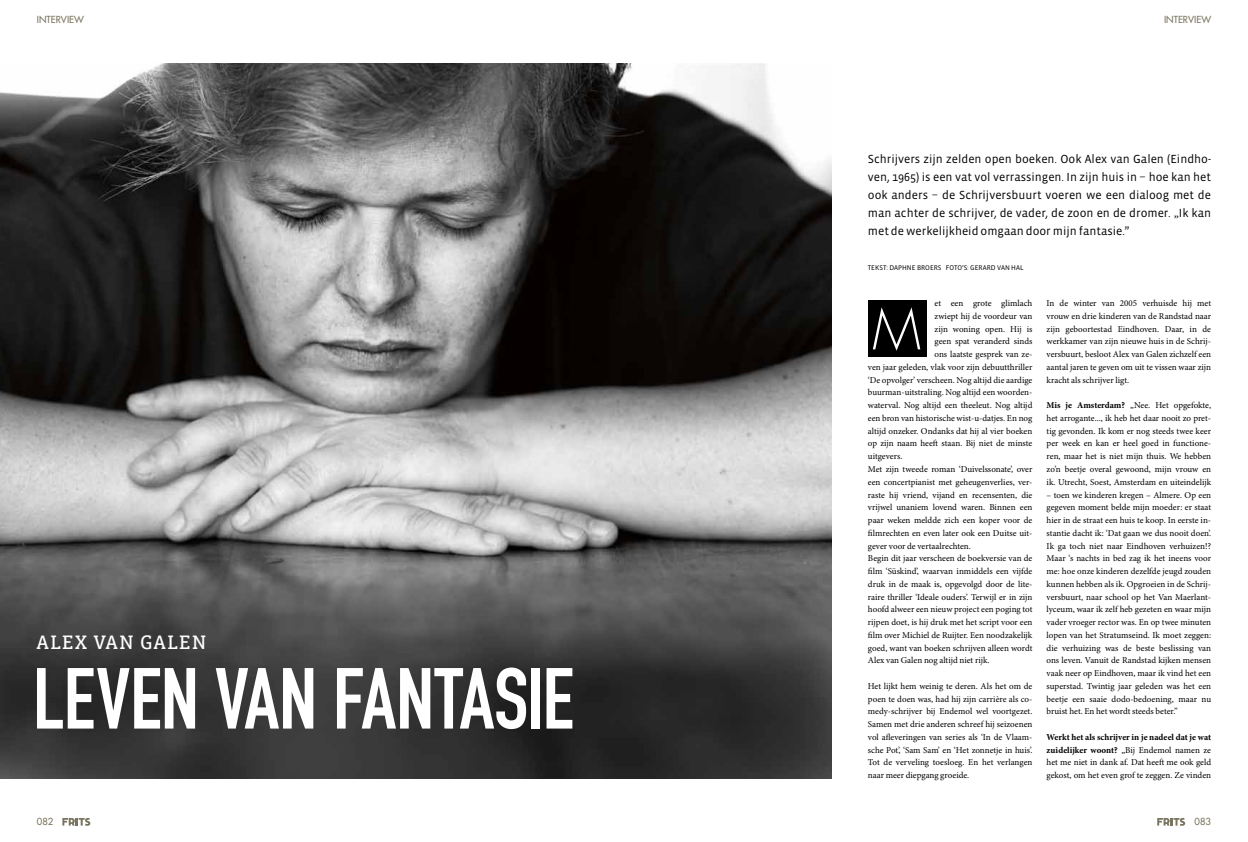
<style>
.page{position:relative;width:1248px;height:842px;background:#fff}
.page>*{position:absolute;margin:0;border:0;box-sizing:border-box;transform-origin:0 0}
.t1{font:85px "DIN Engschrift";letter-spacing:-.005em;color:#fff}
.t2{font:300 54px "Futura";color:#fff}
.t3{font:20px "Vista Slab Reg";letter-spacing:.05em;color:#fff}
.t4{font:12px/18px "Vista Sans OT";color:#000;text-align:justify}
.t5{font:9.5px "Futura";color:#7a755f}
.t6{font:9px/12.8px "Minion Pro";color:#000;text-align:justify}
.t7{font:7px "Vista Sans OT";color:#000}
.s1{font-family:"Minion Pro"}
.s2{font-weight:700}
</style>
<div class="page">
<img style="left:0;top:64px;width:831px;height:714px">
<svg style="left:1157px;top:818px;width:27px;height:8px"></svg>
<div style="left:867px;top:300px;width:59px;height:57px;background:#000"></div>
<svg style="left:62px;top:818px;width:28px;height:8px"></svg>
<p class="t5" style="left:37px;top:13px;width:49px">INTERVIEW</p>
<h3 class="t3" style="left:37px;top:633px;width:171px">ALEX VAN GALEN</h3>
<h1 class="t1" style="left:33px;top:649px;width:542px">LEVEN VAN FANTASIE</h1>
<p class="t5" style="left:37px;top:816px;width:18px">082</p>
<p class="t5" style="left:1163px;top:13px;width:49px">INTERVIEW</p>
<p class="t4" style="left:867px;top:150px;width:345px">Schrijvers zijn zelden open boeken. Ook Alex van Galen (Eindho&shy;ven, 1965) is een vat vol verrassingen. In zijn huis in <span class="s1">–</span> hoe kan het ook anders <span class="s1">–</span> de Schrijversbuurt voeren we een dialoog met de man achter de schrijver, de vader, de zoon en de dromer. <span class="s1">„</span>Ik kan met de werkelijkheid omgaan door mijn fantasie.”</p>
<p class="t7" style="left:867px;top:264px;width:157px">TEKST: daphne broe rs foto’s: ge rard van hal</p>
<p class="t6" style="left:934px;top:297px;width:99px">et een grote glimlach</p>
<p class="t6" style="left:934px;top:310px;width:99px">zwiept hij de voordeur van</p>
<p class="t6" style="left:934px;top:322px;width:99px">zijn woning open. Hij is</p>
<p class="t6" style="left:934px;top:335px;width:99px">geen spat veranderd sinds</p>
<p class="t6" style="left:934px;top:348px;width:99px">ons laatste gesprek van ze-</p>
<p class="t6" style="left:867px;top:361px;width:166px">ven jaar geleden, vlak voor zijn debuutthriller</p>
<p class="t6" style="left:867px;top:373px;width:166px">‘De opvolger’ verscheen. Nog altijd die aardige</p>
<p class="t6" style="left:867px;top:386px;width:166px">buurman-uitstraling. Nog altijd een woorden-</p>
<p class="t6" style="left:867px;top:399px;width:166px">waterval. Nog altijd een theeleut. Nog altijd</p>
<p class="t6" style="left:867px;top:412px;width:166px">een bron van historische wist-u-datjes. En nog</p>
<p class="t6" style="left:867px;top:424px;width:166px">altijd onzeker. Ondanks dat hij al vier boeken</p>
<p class="t6" style="left:867px;top:437px;width:166px">op zijn naam heeft staan. Bij niet de minste</p>
<p class="t6" style="left:867px;top:450px;width:36px">uitgevers.</p>
<p class="t6" style="left:867px;top:463px;width:166px">Met zijn tweede roman ‘Duivelssonate’, over</p>
<p class="t6" style="left:867px;top:475px;width:166px">een concertpianist met geheugenverlies, ver-</p>
<p class="t6" style="left:867px;top:488px;width:166px">raste hij vriend, vijand en recensenten, die</p>
<p class="t6" style="left:867px;top:501px;width:166px">vrijwel unaniem lovend waren. Binnen een</p>
<p class="t6" style="left:867px;top:514px;width:166px">paar weken meldde zich een koper voor de</p>
<p class="t6" style="left:867px;top:526px;width:166px">filmrechten en even later ook een Duitse uit-</p>
<p class="t6" style="left:867px;top:539px;width:104px">gever voor de vertaalrechten.</p>
<p class="t6" style="left:867px;top:552px;width:166px">Begin dit jaar verscheen de boekversie van de</p>
<p class="t6" style="left:867px;top:565px;width:166px">film ‘Süskind’, waarvan inmiddels een vijfde</p>
<p class="t6" style="left:867px;top:577px;width:166px">druk in de maak is, opgevolgd door de lite-</p>
<p class="t6" style="left:867px;top:590px;width:166px">raire thriller ‘Ideale ouders’. Terwijl er in zijn</p>
<p class="t6" style="left:867px;top:603px;width:166px">hoofd alweer een nieuw project een poging tot</p>
<p class="t6" style="left:867px;top:616px;width:166px">rijpen doet, is hij druk met het script voor een</p>
<p class="t6" style="left:867px;top:628px;width:166px">film over Michiel de Ruijter. Een noodzakelijk</p>
<p class="t6" style="left:867px;top:641px;width:166px">goed, want van boeken schrijven alleen wordt</p>
<p class="t6" style="left:867px;top:654px;width:123px">Alex van Galen nog altijd niet rijk.</p>
<p class="t6" style="left:867px;top:680px;width:166px">Het lijkt hem weinig te deren. Als het om de poen te doen was, had hij zijn carrière als co&shy;medy-schrijver bij Endemol wel voortgezet.<br>Samen met drie anderen schreef hij seizoenen vol afleveringen van series als ‘In de Vlaam&shy;sche Pot’, ‘Sam Sam’ en ‘Het zonnetje in huis’.<br>Tot de verveling toesloeg. En het verlangen naar meer diepgang groeide.</p>
<h2 class="t2" style="left:872px;top:297px;width:50px">M</h2>
<p class="t6" style="left:1046px;top:297px;width:166px">In de winter van 2005 verhuisde hij met vrouw en drie kinderen van de Randstad naar zijn geboortestad Eindhoven. Daar, in de werkkamer van zijn nieuwe huis in de Schrij&shy;versbuurt, besloot Alex van Galen zichzelf een aantal jaren te geven om uit te vissen waar zijn kracht als schrijver ligt.</p>
<p class="t6" style="left:1046px;top:399px;width:166px"><span class="s2">Mis je Amsterdam?</span> „Nee. Het opgefokte, het arrogante..., ik heb het daar nooit zo pret&shy;tig gevonden. Ik kom er nog steeds twee keer per week en kan er heel goed in functione&shy;ren, maar het is niet mijn thuis. We hebben zo’n beetje overal gewoond, mijn vrouw en ik. Utrecht, Soest, Amsterdam en uiteindelijk</p>
<p class="t6" style="left:1046px;top:488px;width:166px">– toen we kinderen kregen – Almere. Op een gegeven moment belde mijn moeder: er staat hier in de straat een huis te koop. In eerste in&shy;stantie dacht ik: ‘Dat gaan we dus nooit doen’.<br>Ik ga toch niet naar Eindhoven verhuizen!?<br>Maar ‘s nachts in bed zag ik het ineens voor me: hoe onze kinderen dezelfde jeugd zouden kunnen hebben als ik. Opgroeien in de Schrij&shy;versbuurt, naar school op het Van Maerlant&shy;lyceum, waar ik zelf heb gezeten en waar mijn vader vroeger rector was. En op twee minuten lopen van het Stratumseind. Ik moet zeggen: die verhuizing was de beste beslissing van ons leven. Vanuit de Randstad kijken mensen vaak neer op Eindhoven, maar ik vind het een superstad. Twintig jaar geleden was het een beetje een saaie dodo-bedoening, maar nu bruist het. En het wordt steeds beter.”</p>
<p class="t6" style="left:1046px;top:731px;width:166px"><span class="s2">Werkt het als schrijver in je nadeel dat je wat zuidelijker woont?</span> „Bij Endemol namen ze het me niet in dank af. Dat heeft me ook geld gekost, om het even grof te zeggen. Ze vinden</p>
<p class="t5" style="left:1194px;top:816px;width:18px">083</p>
</div>
